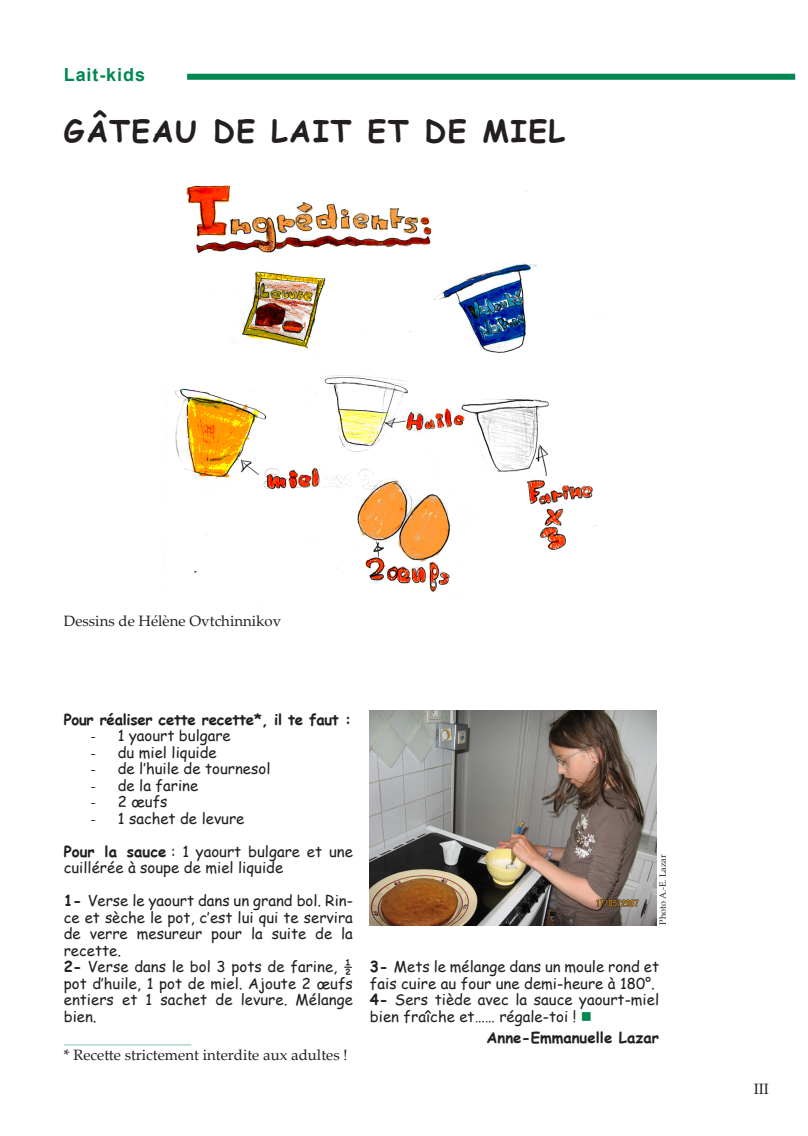
<style>
.page{position:relative;width:808px;height:1136px;background:#fff}
.page>*{position:absolute;margin:0;border:0;box-sizing:border-box;transform-origin:0 0}
.Titre_Article{font:700 30px "Comic Sans MS";letter-spacing:.05em;color:#231f20}
.Intertitre01{font:700 18px "Arial";letter-spacing:.05em;color:#008751}
.t1{font:15px/16.5px "Comic Sans MS";color:#231f20}
.t2{font:15px "Palatino Linotype";color:#231f20}
.t3{font:700 15px "Comic Sans MS";letter-spacing:-.02em;color:#231f20}
.t4{font:700 15px "Comic Sans MS";color:#231f20}
.Crédit_photo{font:9px "Palatino Linotype";color:#231f20}
.s1{font-family:"Palatino Linotype"}
.s2{font-weight:700}
.s3{color:#008751}
</style>
<div class="page">
<img style="left:163px;top:185px;width:433px;height:408px">
<div style="left:187px;top:74px;width:608px;height:6px;background:#008751"></div>
<hr style="left:64px;top:1044px;width:127px;height:1px;background:#008751">
<img style="left:370px;top:710px;width:287px;height:215px">
<p class="Intertitre01" style="left:64px;top:63px;width:83px">Lait-kids</p>
<p class="Titre_Article" style="left:64px;top:109px;width:503px">GÂTEAU DE LAIT ET DE MIEL</p>
<p class="t2" style="left:64px;top:610px;width:219px">Dessins de Hélène Ovtchinnikov</p>
<p class="t3" style="left:64px;top:708px;width:289px">Pour réaliser cette recette*, il te faut :</p>
<p class="t1" style="left:91px;top:727px;width:142px"><span class="s1">-</span> 1 yaourt bulgare</p>
<p class="t1" style="left:91px;top:743px;width:127px"><span class="s1">-</span> du miel liquide</p>
<p class="t1" style="left:91px;top:760px;width:181px"><span class="s1">-</span> de l’huile de tournesol</p>
<p class="t1" style="left:91px;top:776px;width:109px"><span class="s1">-</span> de la farine</p>
<p class="t1" style="left:91px;top:793px;width:78px"><span class="s1">-</span> 2 œufs</p>
<p class="t1" style="left:91px;top:809px;width:155px"><span class="s1">-</span> 1 sachet de levure</p>
<p class="t1" style="left:64px;top:842px;width:291px"><span class="s2">Pour la sauce</span> : 1 yaourt bulgare et une cuillérée à soupe de miel liquide</p>
<p class="t1" style="left:64px;top:892px;width:291px;text-align:justify"><span class="s2">1-</span> Verse le yaourt dans un grand bol. Rin&shy;ce et sèche le pot, c’est lui qui te servira de verre mesureur pour la suite de la recette.</p>
<p class="t1" style="left:64px;top:958px;width:291px;text-align:justify"><span class="s2">2-</span> Verse dans le bol 3 pots de farine, ½ pot d’huile, 1 pot de miel. Ajoute 2 œufs entiers et 1 sachet de levure. Mélange bien.</p>
<p class="t2" style="left:64px;top:1043px;width:285px">* Recette strictement interdite aux adultes !</p>
<p class="Crédit_photo" style="left:656px;top:924px;width:72px;rotate:-90deg">Photo A.-E. Lazar</p>
<p class="t1" style="left:370px;top:957px;width:291px"><span class="s2">3-</span> Mets le mélange dans un moule rond et fais cuire au four une demi-heure à 180°.</p>
<p class="t1" style="left:370px;top:990px;width:291px"><span class="s2">4-</span> Sers tiède avec la sauce yaourt-miel bien fraîche et…… régale-toi ! <span class="s3">■</span></p>
<p class="t4" style="left:486px;top:1025px;width:174px">Anne-Emmanuelle Lazar</p>
<p class="t2" style="left:754px;top:1078px;width:6px">III</p>
</div>
